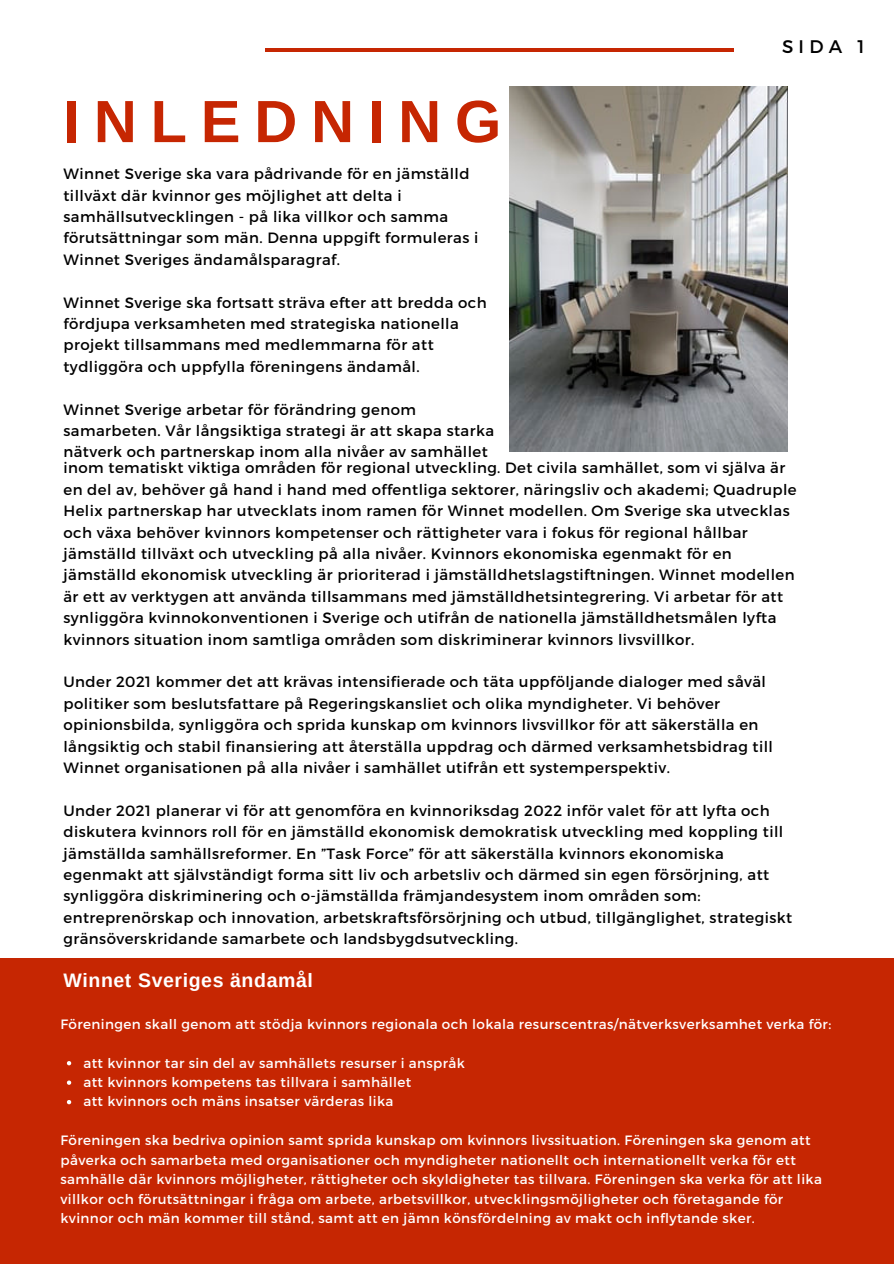
<style>
.page{position:relative;width:894px;height:1264px;background:#fff}
.page>*{position:absolute;margin:0;border:0;box-sizing:border-box;transform-origin:0 0}
.t1{font:700 59.55px "Arimo";letter-spacing:.23em;color:#c62602}
.t2{font:700 19.5px "Arimo";letter-spacing:.03em;color:#fff}
.t3{font:18.15px "Montserrat";color:#000}
.t4{font:14.85px/21.5px "Montserrat";letter-spacing:.03em;color:#000}
.t5{font:13.5px/19.5px "Montserrat";letter-spacing:.03em;color:#fff}
</style>
<div class="page">
<img style="left:509px;top:86px;width:277px;height:365px">
<div style="left:0;top:958px;width:893px;height:305px;background:#c62602"></div>
<hr style="left:265px;top:48px;width:468px;height:3px;background:#c62602">
<svg style="left:67px;top:1061px;width:4px;height:4px"></svg>
<svg style="left:67px;top:1080px;width:4px;height:4px"></svg>
<svg style="left:67px;top:1100px;width:4px;height:4px"></svg>
<p class="t3" style="left:781px;top:35px;width:84px">SIDA 1</p>
<p class="t1" style="left:63px;top:88px;width:439px">INLEDNING</p>
<p class="t4" style="left:63px;top:162px;width:416px">Winnet Sverige ska vara pådrivande för en jämställd tillväxt där kvinnor ges möjlighet att delta i samhällsutvecklingen - på lika villkor och samma förutsättningar som män. Denna uppgift formuleras i Winnet Sveriges ändamålsparagraf.</p>
<p class="t4" style="left:63px;top:291px;width:424px">Winnet Sverige ska fortsatt sträva efter att bredda och fördjupa verksamheten med strategiska nationella projekt tillsammans med medlemmarna för att tydliggöra och uppfylla föreningens ändamål.</p>
<p class="t4" style="left:63px;top:398px;width:432px">Winnet Sverige arbetar för förändring genom samarbeten. Vår långsiktiga strategi är att skapa starka nätverk och partnerskap inom alla nivåer av samhället</p>
<p class="t4" style="left:63px;top:456px;width:734px">inom tematiskt viktiga områden för regional utveckling. Det civila samhället, som vi själva är en del av, behöver gå hand i hand med offentliga sektorer, näringsliv och akademi; Quadruple Helix partnerskap har utvecklats inom ramen för Winnet modellen. Om Sverige ska utvecklas och växa behöver kvinnors kompetenser och rättigheter vara i fokus för regional hållbar jämställd tillväxt och utveckling på alla nivåer. Kvinnors ekonomiska egenmakt för en jämställd ekonomisk utveckling är prioriterad i jämställdhetslagstiftningen. Winnet modellen är ett av verktygen att använda tillsammans med jämställdhetsintegrering. Vi arbetar för att synliggöra kvinnokonventionen i Sverige och utifrån de nationella jämställdhetsmålen lyfta kvinnors situation inom samtliga områden som diskriminerar kvinnors livsvillkor.</p>
<p class="t4" style="left:63px;top:670px;width:710px">Under 2021 kommer det att krävas intensifierade och täta uppföljande dialoger med såväl politiker som beslutsfattare på Regeringskansliet och olika myndigheter. Vi behöver opinionsbilda, synliggöra och sprida kunskap om kvinnors livsvillkor för att säkerställa en långsiktig och stabil finansiering att återställa uppdrag och därmed verksamhetsbidrag till Winnet organisationen på alla nivåer i samhället utifrån ett systemperspektiv.</p>
<p class="t4" style="left:63px;top:799px;width:730px">Under 2021 planerar vi för att genomföra en kvinnoriksdag 2022 inför valet för att lyfta och diskutera kvinnors roll för en jämställd ekonomisk demokratisk utveckling med koppling till jämställda samhällsreformer. En ”Task Force” för att säkerställa kvinnors ekonomiska egenmakt att självständigt forma sitt liv och arbetsliv och därmed sin egen försörjning, att synliggöra diskriminering och o-jämställda främjandesystem inom områden som: entreprenörskap och innovation, arbetskraftsförsörjning och utbud, tillgänglighet, strategiskt gränsöverskridande samarbete och landsbygdsutveckling.</p>
<p class="t2" style="left:63px;top:969px;width:251px">Winnet Sveriges ändamål</p>
<p class="t5" style="left:60px;top:1013px;width:772px">Föreningen skall genom att stödja kvinnors regionala och lokala resurscentras/nätverksverksamhet verka för:</p>
<p class="t5" style="left:83px;top:1052px;width:383px">att kvinnor tar sin del av samhällets resurser i anspråk</p>
<p class="t5" style="left:83px;top:1071px;width:329px">att kvinnors kompetens tas tillvara i samhället</p>
<p class="t5" style="left:83px;top:1091px;width:311px">att kvinnors och mäns insatser värderas lika</p>
<p class="t5" style="left:60px;top:1130px;width:762px">Föreningen ska bedriva opinion samt sprida kunskap om kvinnors livssituation. Föreningen ska genom att påverka och samarbeta med organisationer och myndigheter nationellt och internationellt verka för ett samhälle där kvinnors möjligheter, rättigheter och skyldigheter tas tillvara. Föreningen ska verka för att lika villkor och förutsättningar i fråga om arbete, arbetsvillkor, utvecklingsmöjligheter och företagande för kvinnor och män kommer till stånd, samt att en jämn könsfördelning av makt och inflytande sker.</p>
</div>
